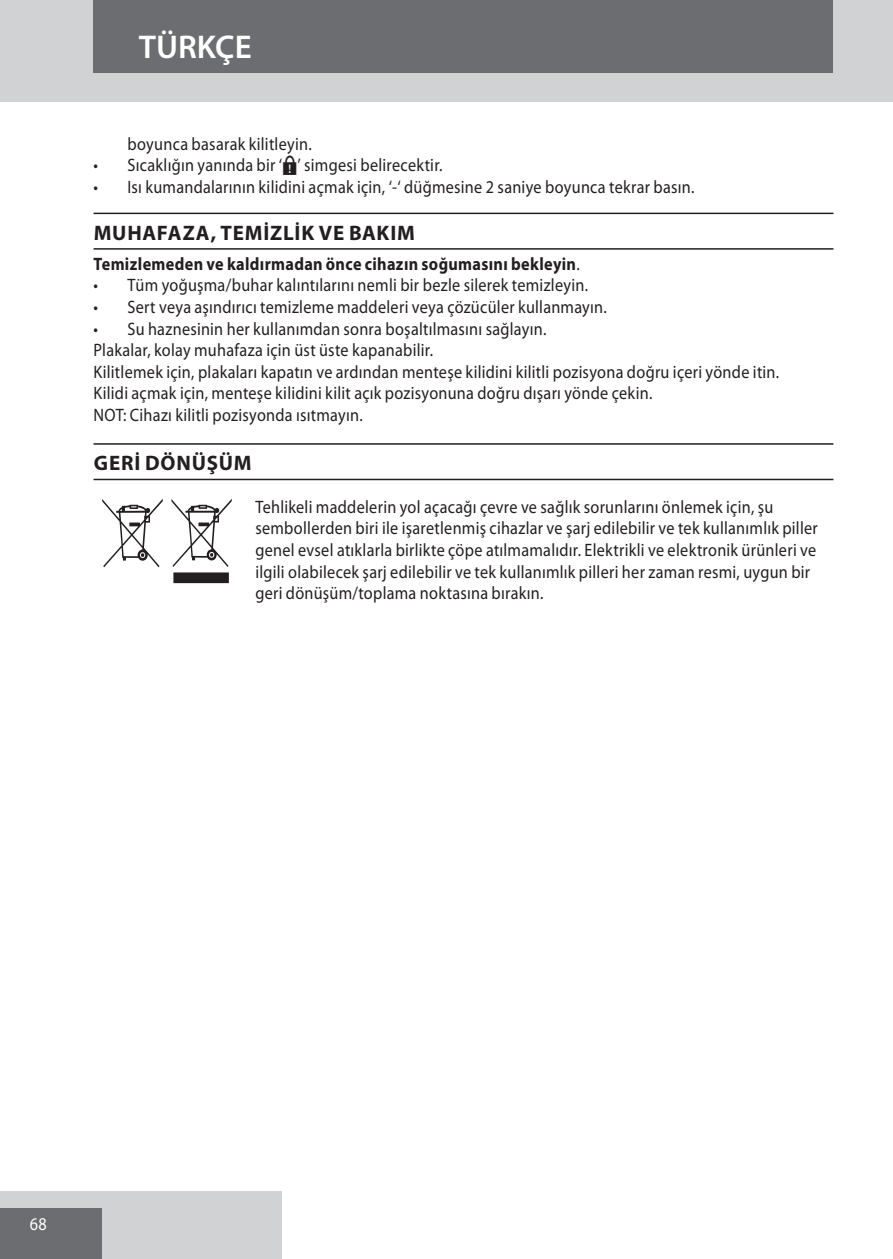
<style>
.page{position:relative;width:893px;height:1259px;background:#fff}
.page>*{position:absolute;margin:0;border:0;box-sizing:border-box;transform-origin:0 0}
.default{font:120px "Myriad Mine";color:#231f20;scale:.9 1}
.t1{font:600 33px "Myriad Pro";color:#fff}
.heading{font:700 21px "Myriad Pro";letter-spacing:.04em;color:#231f20}
.default-2{font:18px/21.6px "Myriad Pro";letter-spacing:.015em;color:#231f20;scale:.9 1}
.default_bullet{font:700 18px "Myriad Pro";letter-spacing:.02em;color:#231f20;scale:.9 1}
.default_bullet-2{font:18px "Myriad Pro";letter-spacing:.015em;color:#231f20;scale:.9 1}
.t2{font:18px "Myriad Pro";color:#fff;scale:.9 1}
.s1{font-family:"Myriad Points"}
.s2{font-weight:400}
</style>
<div class="page">
<div style="left:0;top:0;width:893px;height:102px;background:#d1d2d4"></div>
<div style="left:0;top:1191px;width:282px;height:68px;background:#d1d2d4"></div>
<div style="left:0;top:1208px;width:102px;height:51px;background:#6c6d70"></div>
<div style="left:94px;top:0;width:739px;height:73px;background:#6c6d70"></div>
<hr style="left:94px;top:213px;width:739px;height:1px;background:#231f20">
<hr style="left:94px;top:248px;width:739px;height:2px;background:#231f20">
<hr style="left:94px;top:443px;width:739px;height:2px;background:#231f20">
<hr style="left:94px;top:479px;width:739px;height:1px;background:#231f20">
<p class="t1" style="left:139px;top:25px;width:114px">TÜRKÇE</p>
<p class="default-2" style="left:128px;top:132px;width:206px">boyunca basarak kilitleyin.</p>
<p class="default-2" style="left:94px;top:154px;width:389px">• Sıcaklığın yanında bir ‘<span class="s1">B</span>’ simgesi belirecektir.</p>
<p class="default-2" style="left:94px;top:176px;width:669px">• Isı kumandalarının kilidini açmak için, ‘-‘ düğmesine 2 saniye boyunca tekrar basın.</p>
<p class="heading" style="left:94px;top:219px;width:323px">MUHAFAZA, TEMİZLİK VE BAKIM</p>
<p class="default_bullet" style="left:94px;top:252px;width:542px">Temizlemeden ve kaldırmadan önce cihazın soğumasını bekleyin<span class="s2">.</span></p>
<p class="default-2" style="left:94px;top:274px;width:551px">• Tüm yoğuşma/buhar kalıntılarını nemli bir bezle silerek temizleyin.</p>
<p class="default-2" style="left:94px;top:296px;width:572px">• Sert veya aşındırıcı temizleme maddeleri veya çözücüler kullanmayın.</p>
<p class="default-2" style="left:94px;top:317px;width:505px">• Su haznesinin her kullanımdan sonra boşaltılmasını sağlayın.</p>
<p class="default_bullet-2" style="left:94px;top:339px;width:379px">Plakalar, kolay muhafaza için üst üste kapanabilir.</p>
<p class="default-2" style="left:94px;top:361px;width:763px">Kilitlemek için, plakaları kapatın ve ardından menteşe kilidini kilitli pozisyona doğru içeri yönde itin.<br>Kilidi açmak için, menteşe kilidini kilit açık pozisyonuna doğru dışarı yönde çekin.</p>
<p class="default-2" style="left:94px;top:404px;width:301px">NOT: Cihazı kilitli pozisyonda ısıtmayın.</p>
<p class="heading" style="left:94px;top:449px;width:159px">GERİ DÖNÜŞÜM</p>
<p class="default" style="left:102px;top:482px;width:151px">W</p>
<p class="default-2" style="left:255px;top:495px;width:626px">Tehlikeli maddelerin yol açacağı çevre ve sağlık sorunlarını önlemek için, şu sembollerden biri ile işaretlenmiş cihazlar ve şarj edilebilir ve tek kullanımlık piller genel evsel atıklarla birlikte çöpe atılmamalıdır. Elektrikli ve elektronik ürünleri ve ilgili olabilecek şarj edilebilir ve tek kullanımlık pilleri her zaman resmi, uygun bir geri dönüşüm/toplama noktasına bırakın.</p>
<p class="t2" style="left:30px;top:1212px;width:20px">68</p>
</div>
